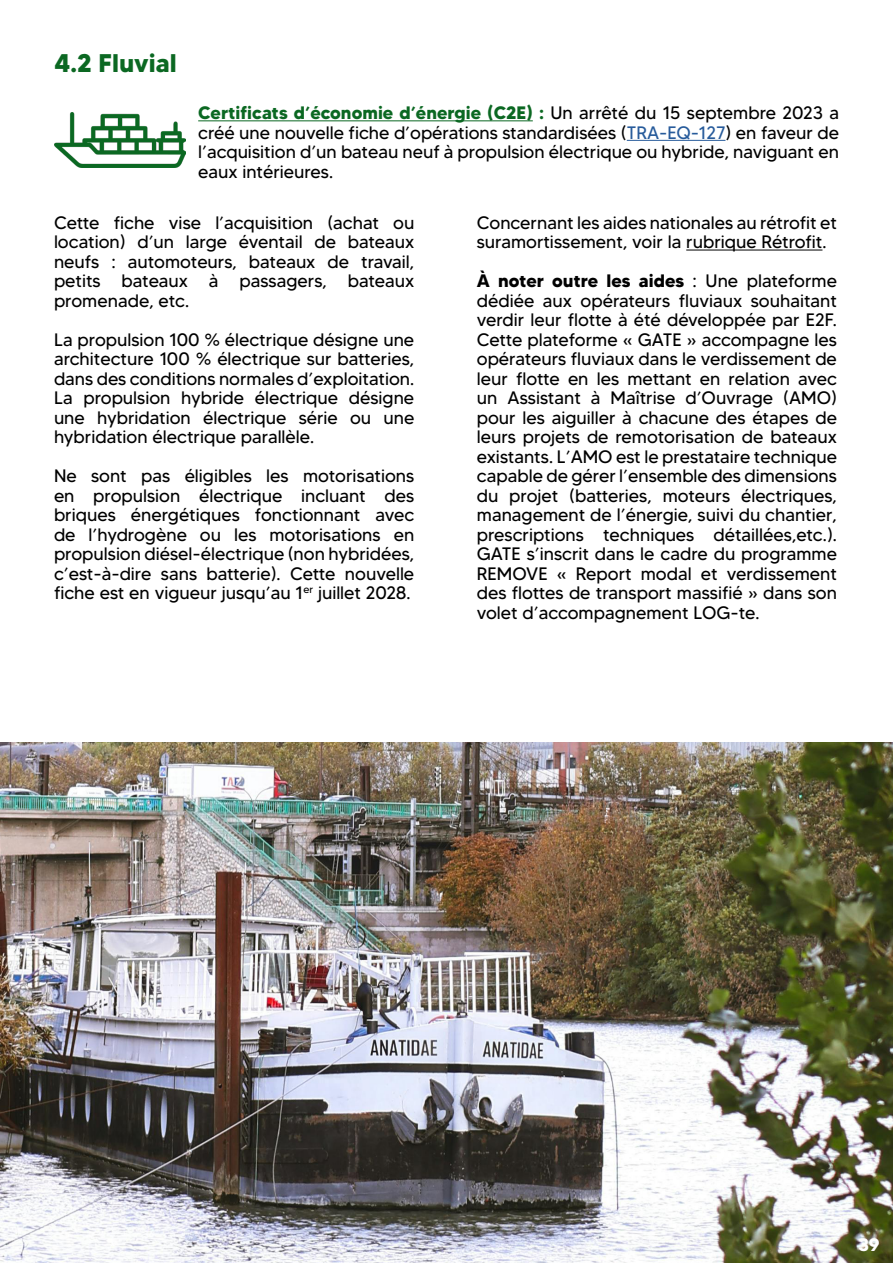
<style>
.page{position:relative;width:893px;height:1263px;background:#fff}
.page>*{position:absolute;margin:0;border:0;box-sizing:border-box;transform-origin:0 0}
.t1{font:700 25.5px "MADETOMMY";color:#0b6822}
.t2{font:18px/19.5px "MADETOMMY";color:#000;text-align:justify}
.t3{font:700 18px "MADETOMMY";color:#fff}
.s1{font-weight:700;color:#0b6822}
.s2{color:#275b9b}
.s3{font-weight:700}
</style>
<div class="page">
<hr style="left:198px;top:120px;width:335px;height:1px;background:#0b6822">
<hr style="left:627px;top:140px;width:98px;height:1px;background:#275b9b">
<img style="left:54px;top:112px;width:131px;height:56px">
<hr style="left:686px;top:250px;width:136px;height:1px;background:#000">
<img style="left:0;top:742px;width:893px;height:521px">
<h1 class="t1" style="left:54px;top:47px;width:124px">4.2 Fluvial</h1>
<p class="t2" style="left:198px;top:103px;width:642px"><span class="s1">Certificats d’économie d’énergie (C2E) :</span> Un arrêté du 15 septembre 2023 a créé une nouvelle fiche d’opérations standardisées (<span class="s2">TRA-EQ-127</span>) en faveur de l’acquisition d’un bateau neuf à propulsion électrique ou hybride, naviguant en eaux intérieures.</p>
<p class="t2" style="left:54px;top:213px;width:362px">Cette fiche vise l’acquisition (achat ou location) d’un large éventail de bateaux neufs : automoteurs, bateaux de travail, petits bateaux à passagers, bateaux promenade, etc.</p>
<p class="t2" style="left:54px;top:330px;width:362px">La propulsion 100 % électrique désigne une architecture 100 % électrique sur batteries, dans des conditions normales d’exploitation.<br>La propulsion hybride électrique désigne une hybridation électrique série ou une hybridation électrique parallèle.</p>
<p class="t2" style="left:54px;top:466px;width:362px">Ne sont pas éligibles les motorisations en propulsion électrique incluant des briques énergétiques fonctionnant avec de l’hydrogène ou les motorisations en propulsion diésel-électrique (non hybridées, c’est-à-dire sans batterie). Cette nouvelle fiche est en vigueur jusqu’au 1<sup>er</sup> juillet 2028.</p>
<p class="t2" style="left:477px;top:213px;width:362px">Concernant les aides nationales au rétrofit et suramortissement, voir la rubrique Rétrofit.</p>
<p class="t2" style="left:477px;top:271px;width:362px"><span class="s3">À noter outre les aides</span> : Une plateforme dédiée aux opérateurs fluviaux souhaitant verdir leur flotte à été développée par E2F.<br>Cette plateforme « GATE » accompagne les opérateurs fluviaux dans le verdissement de leur flotte en les mettant en relation avec un Assistant à Maîtrise d’Ouvrage (AMO) pour les aiguiller à chacune des étapes de leurs projets de remotorisation de bateaux existants. L’AMO est le prestataire technique capable de gérer l’ensemble des dimensions du projet (batteries, moteurs électriques, management de l’énergie, suivi du chantier, prescriptions techniques détaillées,etc.).<br>GATE s’inscrit dans le cadre du programme REMOVE « Report modal et verdissement des flottes de transport massifié » dans son volet d’accompagnement LOG-te.</p>
<p class="t3" style="left:847px;top:1233px;width:23px">39</p>
<p class="t3" style="left:858px;top:1233px;width:23px">39</p>
</div>
